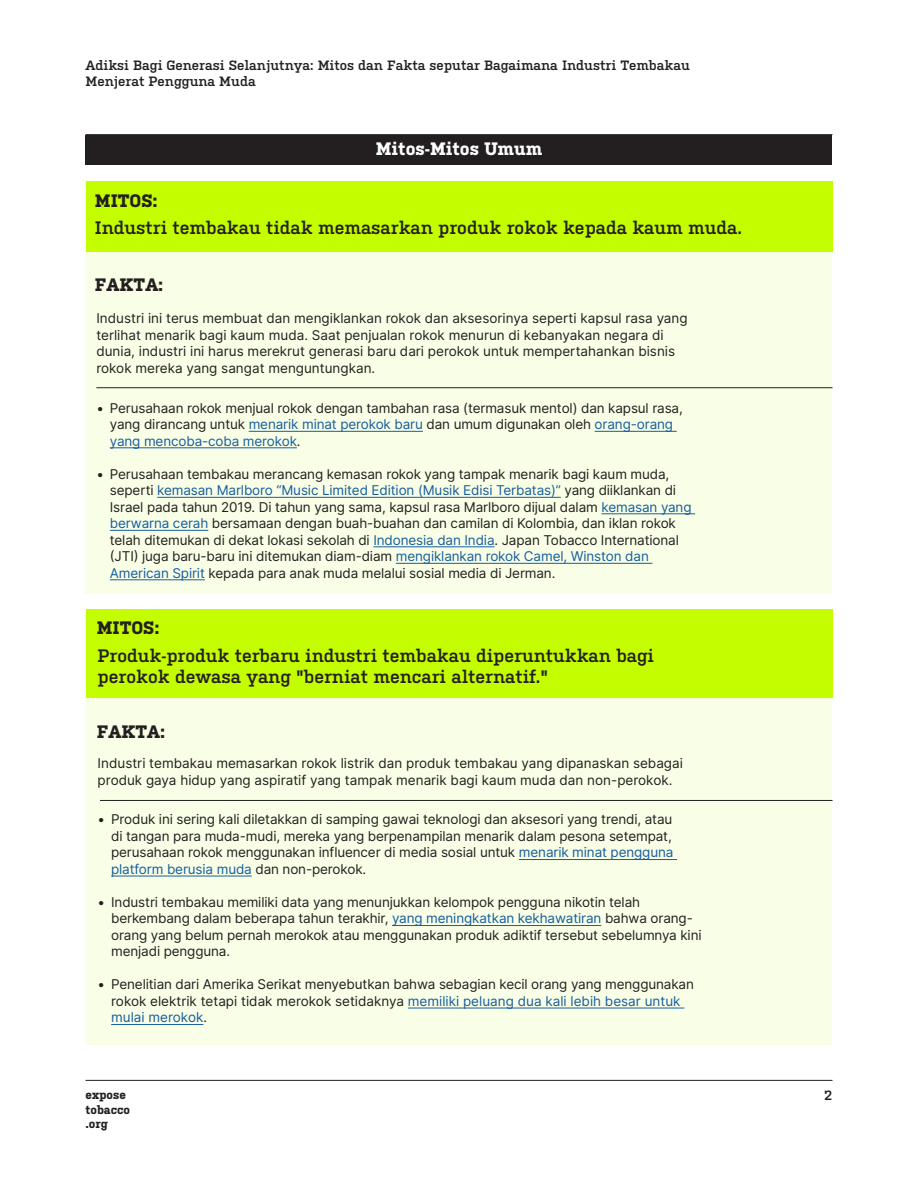
<style>
.page{position:relative;width:918px;height:1188px;background:#fff}
.page>*{position:absolute;margin:0;border:0;box-sizing:border-box;transform-origin:0 0}
.Box_headers{font:600 18px/21px "Kulturista";color:#231f20}
.Box_header_labels{font:700 18px "Kulturista";color:#231f20}
.H2_-_Section_Heading{font:700 18px "Kulturista";color:#fff}
.P_-_Body_Copy{font:13.5px/16.5px "Inter";letter-spacing:-.01em;color:#231f20}
.t1{font:600 13.5px/16.2px "Kulturista";color:#231f20}
.t2{font:700 12px/13.8px "Kulturista";color:#231f20}
.s1{color:#175d9e}
</style>
<div class="page">
<hr style="left:86px;top:1080px;width:746px;height:1px;background:#231f20">
<hr style="left:86px;top:134px;width:746px;height:1px;background:#231f20">
<div style="left:86px;top:135px;width:746px;height:30px;background:#231f20"></div>
<div style="left:86px;top:182px;width:746px;height:412px;background:#f9ffe6"></div>
<div style="left:86px;top:609px;width:746px;height:435px;background:#f9ffe6"></div>
<div style="left:86px;top:182px;width:746px;height:70px;background:#c4fc00"></div>
<div style="left:86px;top:609px;width:746px;height:89px;background:#c4fc00"></div>
<hr style="left:249px;top:431px;width:174px;height:1px;background:#175d9e">
<hr style="left:595px;top:431px;width:82px;height:1px;background:#175d9e">
<hr style="left:110px;top:447px;width:187px;height:1px;background:#175d9e">
<hr style="left:157px;top:497px;width:404px;height:1px;background:#175d9e">
<hr style="left:601px;top:513px;width:94px;height:1px;background:#175d9e">
<hr style="left:110px;top:530px;width:98px;height:1px;background:#175d9e">
<hr style="left:373px;top:546px;width:122px;height:1px;background:#175d9e">
<hr style="left:396px;top:563px;width:256px;height:1px;background:#175d9e">
<hr style="left:110px;top:579px;width:95px;height:1px;background:#175d9e">
<hr style="left:96px;top:387px;width:736px;height:1px;background:#231f20">
<hr style="left:519px;top:859px;width:158px;height:1px;background:#175d9e">
<hr style="left:111px;top:876px;width:141px;height:1px;background:#175d9e">
<hr style="left:392px;top:925px;width:209px;height:1px;background:#175d9e">
<hr style="left:408px;top:1008px;width:276px;height:1px;background:#175d9e">
<hr style="left:111px;top:1024px;width:92px;height:1px;background:#175d9e">
<hr style="left:100px;top:800px;width:732px;height:1px;background:#231f20">
<p class="t1" style="left:86px;top:56px;width:606px">Adiksi Bagi Generasi Selanjutnya: Mitos dan Fakta seputar Bagaimana Industri Tembakau<br>Menjerat Pengguna Muda</p>
<p class="Box_header_labels" style="left:95px;top:187px;width:64px">MITOS:</p>
<p class="H2_-_Section_Heading" style="left:376px;top:136px;width:168px">Mitos-Mitos Umum</p>
<p class="Box_headers" style="left:95px;top:216px;width:649px">Industri tembakau tidak memasarkan produk rokok kepada kaum muda.</p>
<p class="Box_header_labels" style="left:95px;top:271px;width:70px">FAKTA:</p>
<p class="P_-_Body_Copy" style="left:96px;top:310px;width:593px">Industri ini terus membuat dan mengiklankan rokok dan aksesorinya seperti kapsul rasa yang terlihat menarik bagi kaum muda. Saat penjualan rokok menurun di kebanyakan negara di dunia, industri ini harus merekrut generasi baru dari perokok untuk mempertahankan bisnis rokok mereka yang sangat menguntungkan.</p>
<p class="P_-_Body_Copy" style="left:110px;top:399px;width:575px;text-indent:-14px">• Perusahaan rokok menjual rokok dengan tambahan rasa (termasuk mentol) dan kapsul rasa, yang dirancang untuk <span class="s1">menarik minat perokok baru</span> dan umum digunakan oleh <span class="s1">orang-orang yang mencoba-coba merokok</span>.</p>
<p class="P_-_Body_Copy" style="left:110px;top:465px;width:583px;text-indent:-14px">• Perusahaan tembakau merancang kemasan rokok yang tampak menarik bagi kaum muda, seperti <span class="s1">kemasan Marlboro “Music Limited Edition (Musik Edisi Terbatas)”</span> yang diiklankan di Israel pada tahun 2019. Di tahun yang sama, kapsul rasa Marlboro dijual dalam <span class="s1">kemasan yang berwarna cerah</span> bersamaan dengan buah-buahan dan camilan di Kolombia, dan iklan rokok telah ditemukan di dekat lokasi sekolah di <span class="s1">Indonesia dan India</span>. Japan Tobacco International (JTI) juga baru-baru ini ditemukan diam-diam <span class="s1">mengiklankan rokok Camel, Winston dan American Spirit</span> kepada para anak muda melalui sosial media di Jerman.</p>
<p class="Box_header_labels" style="left:97px;top:614px;width:64px">MITOS:</p>
<p class="Box_headers" style="left:98px;top:643px;width:558px">Produk-produk terbaru industri tembakau diperuntukkan bagi perokok dewasa yang "berniat mencari alternatif."</p>
<p class="Box_header_labels" style="left:97px;top:718px;width:70px">FAKTA:</p>
<p class="P_-_Body_Copy" style="left:98px;top:755px;width:587px">Industri tembakau memasarkan rokok listrik dan produk tembakau yang dipanaskan sebagai produk gaya hidup yang aspiratif yang tampak menarik bagi kaum muda dan non-perokok.</p>
<p class="P_-_Body_Copy" style="left:111px;top:811px;width:564px;text-indent:-14px">• Produk ini sering kali diletakkan di samping gawai teknologi dan aksesori yang trendi, atau di tangan para muda-mudi, mereka yang berpenampilan menarik dalam pesona setempat, perusahaan rokok menggunakan influencer di media sosial untuk <span class="s1">menarik minat pengguna platform berusia muda</span> dan non-perokok.</p>
<p class="P_-_Body_Copy" style="left:111px;top:893px;width:592px;text-indent:-14px">• Industri tembakau memiliki data yang menunjukkan kelompok pengguna nikotin telah berkembang dalam beberapa tahun terakhir, <span class="s1">yang meningkatkan kekhawatiran</span> bahwa orang&shy;orang yang belum pernah merokok atau menggunakan produk adiktif tersebut sebelumnya kini menjadi pengguna.</p>
<p class="P_-_Body_Copy" style="left:111px;top:976px;width:584px;text-indent:-14px">• Penelitian dari Amerika Serikat menyebutkan bahwa sebagian kecil orang yang menggunakan rokok elektrik tetapi tidak merokok setidaknya <span class="s1">memiliki peluang dua kali lebih besar untuk mulai merokok</span>.</p>
<p class="t2" style="left:86px;top:1087px;width:42px">expose</p>
<p class="t1" style="left:824px;top:1087px;width:10px">2</p>
<p class="t2" style="left:86px;top:1102px;width:46px">tobacco .org</p>
</div>
